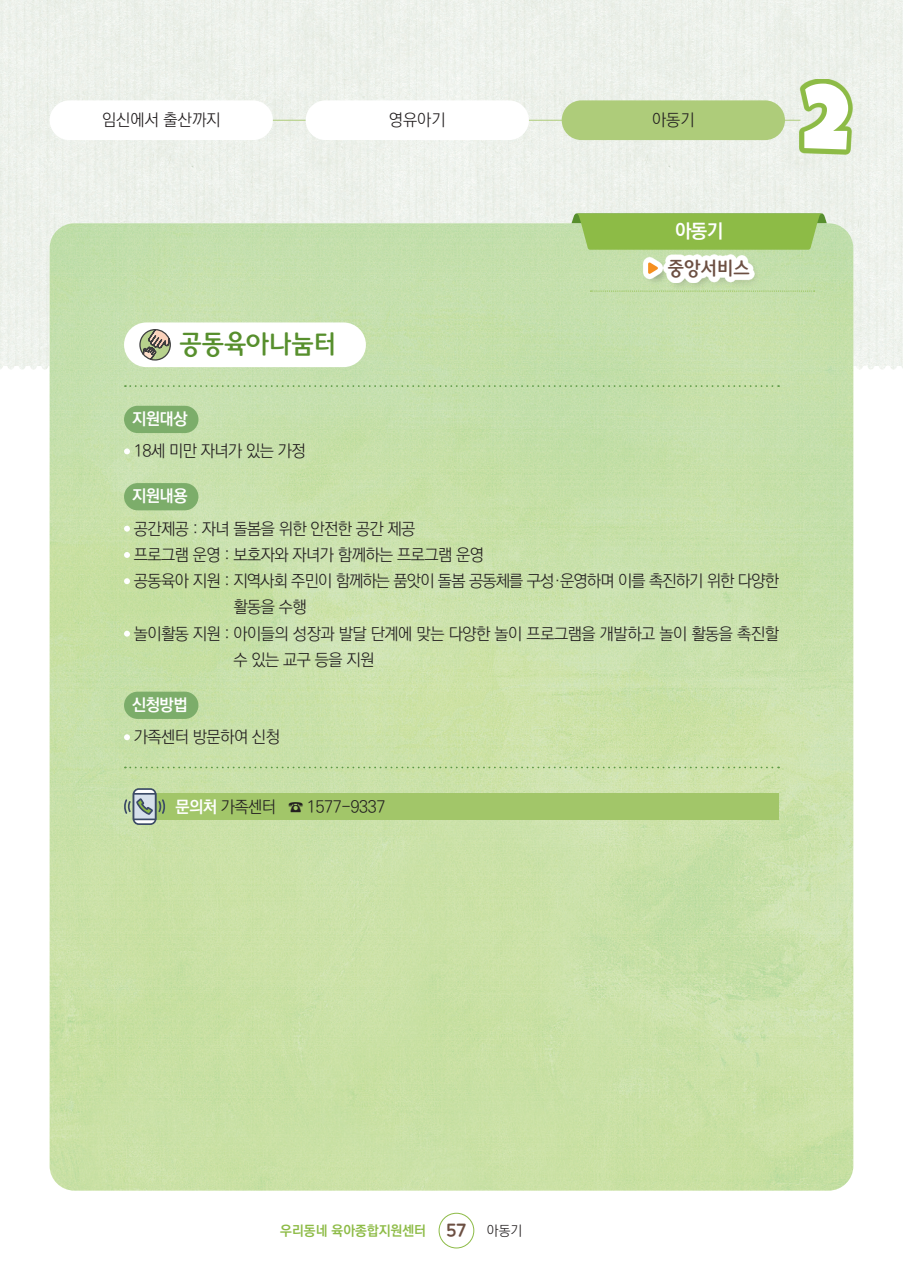
<style>
.page{position:relative;width:903px;height:1275px;background:#fff}
.page>*{position:absolute;margin:0;border:0;box-sizing:border-box;transform-origin:0 0}
.t1{font:26.25px "Rix J Gulim M";letter-spacing:-.03em;color:#578f2d}
.t2{font:19.25px "Rix J Gulim M";letter-spacing:-.03em;color:#6c4f42}
.t3{font:700 19.25px "Ko Pub Dotum";color:#fff}
.t4{font:300 16.62px/26.2px "Ko Pub Dotum";letter-spacing:-.03em;color:#231f20}
.t5{font:300 16.62px/26.2px "Ko Pub Dotum";letter-spacing:-.05em;color:#231f20}
.t6{font:700 16.62px "Ko Pub Dotum";letter-spacing:-.03em;color:#fff}
.t7{font:300 16.62px "Ko Pub Dotum";color:#231f20}
.t8{font:700 13.83px "Ko Pub Dotum";color:#8dbb46}
.s1{font-weight:700;color:#fff}
.s2{font-family:"ic TT Sunflower R";font-weight:400;font-size:17.5px;color:#6c4f42}
.s3{font-weight:300;color:#231f20}
</style>
<div class="page">
<div style="left:0;top:0;width:499px;height:370px;background:#edf1eb"></div>
<img style="left:50px;top:223px;width:803px;height:968px">
<hr style="left:219px;top:120px;width:581px;height:1px;background:#aecc7a">
<div style="left:50px;top:100px;width:223px;height:40px;background:#fff;border-radius:20px"></div>
<div style="left:306px;top:100px;width:223px;height:40px;background:#fff;border-radius:20px"></div>
<div style="left:562px;top:100px;width:223px;height:40px;background:#aecc7a;border-radius:20px"></div>
<div style="left:439px;top:1213px;width:35px;height:35px;border:1px solid #8dbb46;border-radius:50%"></div>
<svg style="left:571px;top:213px;width:256px;height:37px;background:#91bd4f"></svg>
<svg style="left:799px;top:79px;width:54px;height:75px"></svg>
<svg style="left:804px;top:84px;width:44px;height:65px"></svg>
<div style="left:124px;top:322px;width:242px;height:45px;background:#fff;border-radius:22px"></div>
<svg style="left:139px;top:329px;width:32px;height:32px"></svg>
<div style="left:124px;top:406px;width:74px;height:27px;background:#7cad6a;border-radius:14px"></div>
<svg style="left:124px;top:448px;width:6px;height:6px"></svg>
<div style="left:124px;top:483px;width:74px;height:27px;background:#7cad6a;border-radius:14px"></div>
<svg style="left:124px;top:526px;width:6px;height:6px"></svg>
<svg style="left:124px;top:552px;width:6px;height:6px"></svg>
<svg style="left:124px;top:578px;width:6px;height:6px"></svg>
<svg style="left:124px;top:631px;width:6px;height:6px"></svg>
<div style="left:124px;top:692px;width:74px;height:27px;background:#7cad6a;border-radius:14px"></div>
<svg style="left:124px;top:734px;width:6px;height:6px"></svg>
<div style="left:136px;top:793px;width:643px;height:27px;background:#a2c669"></div>
<svg style="left:123px;top:788px;width:43px;height:37px"></svg>
<svg style="left:125px;top:385px;width:654px;height:2px"></svg>
<svg style="left:125px;top:767px;width:654px;height:1px"></svg>
<div style="left:643px;top:255px;width:119px;height:36px;background:#c4deaa"></div>
<svg style="left:643px;top:255px;width:111px;height:28px;fill:#fff"></svg>
<svg style="left:648px;top:262px;width:10px;height:12px"></svg>
<svg style="left:590px;top:291px;width:225px;height:1px"></svg>
<p class="t7" style="left:102px;top:112px;width:120px">임신에서 출산까지</p>
<p class="t4" style="left:389px;top:108px;width:58px">영유아기</p>
<p class="t4" style="left:652px;top:108px;width:44px">아동기</p>
<p class="t3" style="left:675px;top:221px;width:50px">아동기</p>
<p class="t1" style="left:179px;top:330px;width:159px">공동육아나눔터</p>
<p class="t2" style="left:667px;top:258px;width:84px">중앙서비스</p>
<p class="t6" style="left:132px;top:410px;width:57px">지원대상</p>
<p class="t4" style="left:134px;top:439px;width:173px">18세 미만 자녀가 있는 가정</p>
<p class="t6" style="left:132px;top:488px;width:57px">지원내용</p>
<p class="t4" style="left:134px;top:516px;width:283px">공간제공 : 자녀 돌봄을 위한 안전한 공간 제공</p>
<p class="t4" style="left:134px;top:542px;width:352px">프로그램 운영 : 보호자와 자녀가 함께하는 프로그램 운영</p>
<p class="t5" style="left:233px;top:568px;width:547px;text-indent:-100px">공동육아 지원 : 지역사회 주민이 함께하는 품앗이 돌봄 공동체를 구성·운영하며 이를 촉진하기 위한 다양한 활동을 수행</p>
<p class="t4" style="left:233px;top:621px;width:547px;text-indent:-100px">놀이활동 지원 : 아이들의 성장과 발달 단계에 맞는 다양한 놀이 프로그램을 개발하고 놀이 활동을 촉진할 수 있는 교구 등을 지원</p>
<p class="t6" style="left:132px;top:696px;width:57px">신청방법</p>
<p class="t4" style="left:134px;top:725px;width:148px">가족센터 방문하여 신청</p>
<p class="t4" style="left:175px;top:794px;width:212px"><span class="s1">문의처</span> 가족센터 ☎ 1577-9337</p>
<p class="t8" style="left:280px;top:1223px;width:244px">우리동네 육아종합지원센터 <span class="s2">57</span> <span class="s3">아동기</span></p>
</div>
